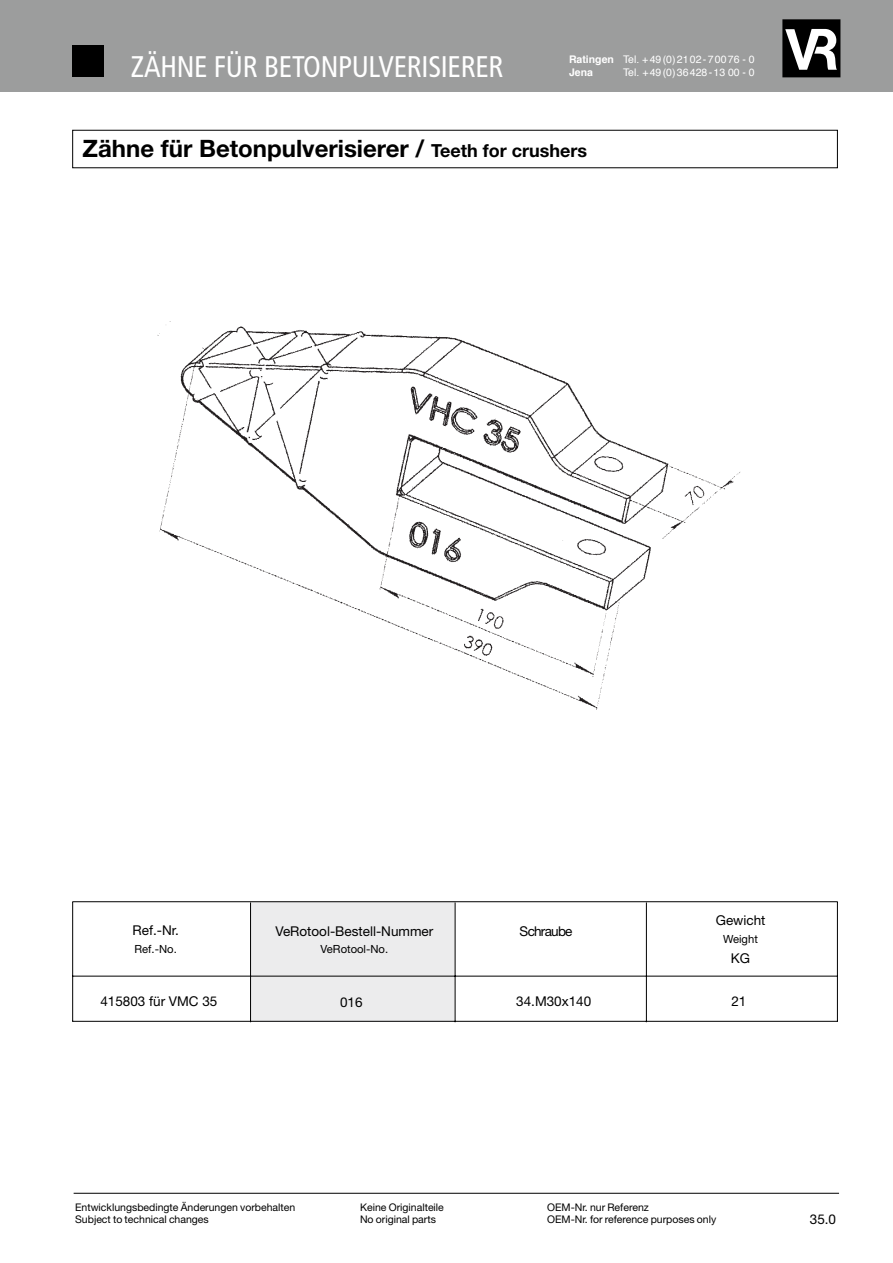
<style>
.page{position:relative;width:893px;height:1263px;background:#fff}
.page>*{position:absolute;margin:0;border:0;box-sizing:border-box;transform-origin:0 0}
.t1{font:condensed 29.85px "Frutiger";letter-spacing:-.01em;color:#fff}
.t2{font:700 24px "Helvetica Neue";color:#000}
.t3{font:13.5px "Helvetica Neue";color:#000}
.t4{font:13.5px "Helvetica Neue";letter-spacing:-.055em;color:#000}
.t5{font:13.5px "Helvetica Neue LT Pro";color:#000}
.t6{font:11.25px "Helvetica Neue";color:#000}
.t7{font:10.5px "Helvetica Neue";color:#000}
.t8{font:10.5px/13.2px "Helvetica";color:#fff}
.s1{font-weight:700}
.s2{font-size:18px}
</style>
<div class="page">
<hr style="left:74px;top:1193px;width:765px;height:1px;background:#000">
<div style="left:0;top:0;width:893px;height:91px;background:#9c9d9d"></div>
<div style="left:72px;top:46px;width:31px;height:31px;background:#000"></div>
<svg style="left:782px;top:19px;width:58px;height:58px;background:#535353"></svg>
<img style="left:157px;top:321px;width:584px;height:389px">
<div style="left:251px;top:902px;width:204px;height:119px;background:#ececed"></div>
<hr style="left:250px;top:902px;width:1px;height:120px;background:#000">
<hr style="left:455px;top:902px;width:1px;height:120px;background:#000">
<hr style="left:72px;top:901px;width:256px;height:1px;background:#000">
<hr style="left:72px;top:902px;width:1px;height:119px;background:#000">
<hr style="left:328px;top:901px;width:254px;height:1px;background:#000">
<hr style="left:646px;top:902px;width:1px;height:120px;background:#000">
<hr style="left:582px;top:901px;width:256px;height:1px;background:#000">
<hr style="left:837px;top:902px;width:1px;height:119px;background:#000">
<hr style="left:72px;top:976px;width:256px;height:1px;background:#000">
<hr style="left:328px;top:976px;width:254px;height:1px;background:#000">
<hr style="left:582px;top:976px;width:256px;height:1px;background:#000">
<hr style="left:72px;top:1021px;width:766px;height:1px;background:#000">
<p class="t1" style="left:131px;top:49px;width:374px">ZÄHNE FÜR BETONPULVERISIERER</p>
<p class="t8" style="left:569px;top:53px;width:187px"><span class="s1">Ratingen</span> Tel. +49(0)2102-70076 - 0<br><span class="s1">Jena</span></p>
<p class="t8" style="left:623px;top:66px;width:133px">Tel. +49(0)36428-13 00 - 0</p>
<p class="t2" style="left:83px;top:134px;width:506px">Zähne für Betonpulverisierer / <span class="s2">Teeth for crushers</span></p>
<p class="t3" style="left:133px;top:922px;width:48px">Ref.-Nr.</p>
<p class="t6" style="left:135px;top:942px;width:44px">Ref.-No.</p>
<p class="t3" style="left:275px;top:923px;width:159px">VeRotool-Bestell-Nummer</p>
<p class="t6" style="left:321px;top:942px;width:69px">VeRotool-No.</p>
<p class="t4" style="left:520px;top:923px;width:54px">Schraube</p>
<p class="t3" style="left:716px;top:912px;width:51px">Gewicht</p>
<p class="t6" style="left:723px;top:932px;width:36px">Weight</p>
<p class="t3" style="left:731px;top:950px;width:21px">KG</p>
<p class="t3" style="left:100px;top:993px;width:119px">415803 für VMC 35</p>
<p class="t3" style="left:340px;top:994px;width:24px">016</p>
<p class="t3" style="left:516px;top:993px;width:77px">34.M30x140</p>
<p class="t3" style="left:731px;top:993px;width:17px">21</p>
<p class="t7" style="left:75px;top:1201px;width:222px">Entwicklungsbedingte Änderungen vorbehalten</p>
<p class="t7" style="left:360px;top:1201px;width:85px">Keine Originalteile</p>
<p class="t7" style="left:547px;top:1201px;width:103px">OEM-Nr. nur Referenz</p>
<p class="t7" style="left:75px;top:1213px;width:135px">Subject to technical changes</p>
<p class="t7" style="left:360px;top:1213px;width:77px">No original parts</p>
<p class="t7" style="left:547px;top:1213px;width:171px">OEM-Nr. for reference purposes only</p>
<p class="t5" style="left:810px;top:1211px;width:28px">35.0</p>
<p class="t3" style="left:819px;top:1211px;width:9px">3</p>
</div>
